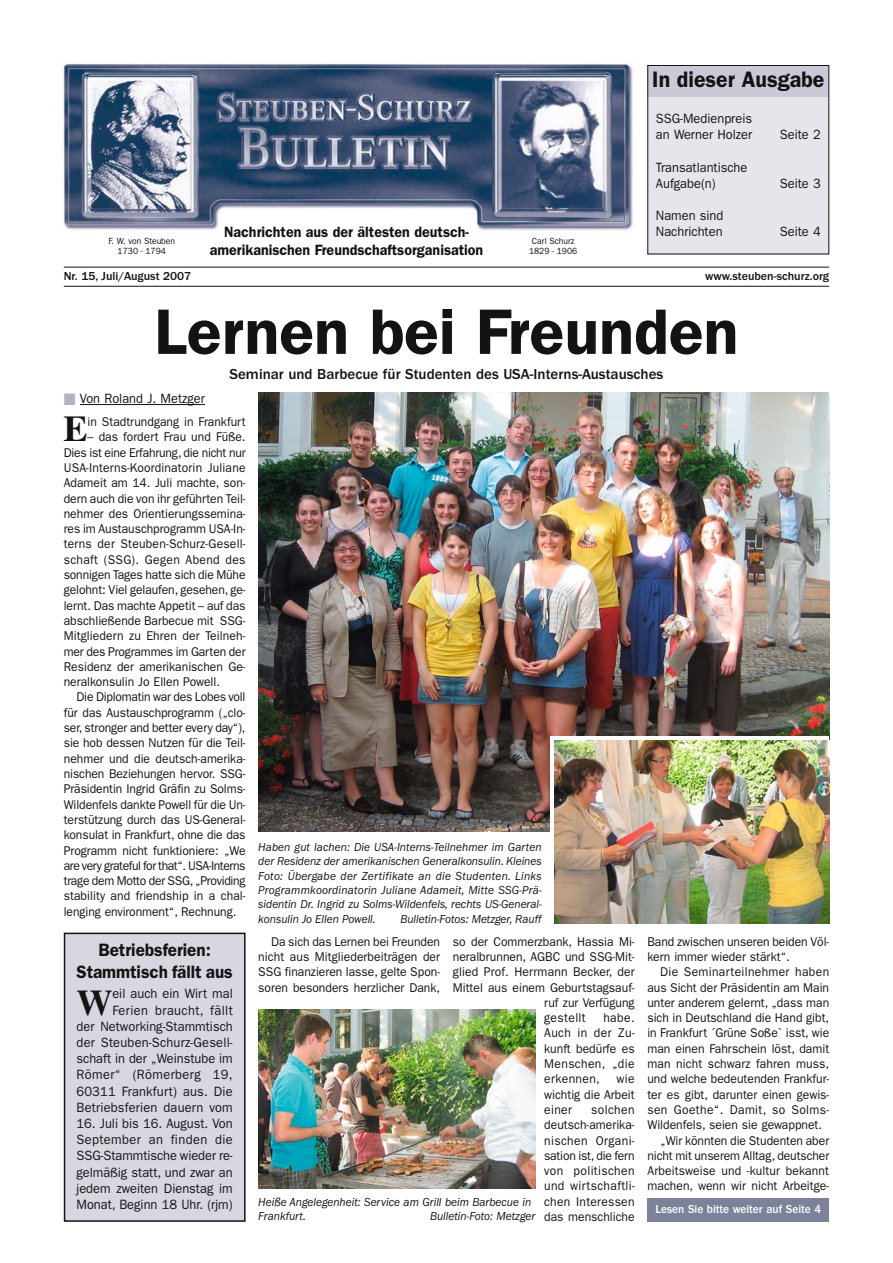
<style>
.page{position:relative;width:893px;height:1263px;background:#fff}
.page>*{position:absolute;margin:0;border:0;box-sizing:border-box;transform-origin:0 0}
.t1{font:600 64.5px "Franklin Gothic";color:#141314}
.t2{font:700 36.3px "Times";color:#141314}
.t3{font:700 36.15px "Times";color:#141314}
.t4{font:600 22.5px "Franklin Gothic";color:#141314;scale:.95 1}
.t5{font:600 18px/21.6px "Franklin Gothic";letter-spacing:-.005em;color:#141314;text-align:center;scale:.95 1}
.t6{font:600 15px/18px "Franklin Gothic";color:#141314;text-align:center;scale:.95 1}
.t7{font:500 15px "Franklin Gothic";color:#141314}
.t8{font:13.5px/16.2px "Franklin Gothic";color:#141314;scale:.95 1}
.t9{font:12.75px/15.3px "Franklin Gothic";color:#141314;text-align:justify;scale:.95 1}
.t10{font:12.75px "Franklin Gothic";letter-spacing:.03em;color:#141314;scale:.95 1}
.t11{font:12.75px "Franklin Gothic";letter-spacing:.025em;color:#141314;scale:.95 1}
.t12{font:italic 12px/14.4px "Franklin Gothic";color:#141314;text-align:justify;scale:.95 1}
.t13{font:500 12px "Franklin Gothic";color:#141314}
.t14{font:500 12px "Franklin Gothic";color:#fff;scale:.95 1}
.t15{font:9px/10.8px "Franklin Gothic";color:#141314;text-align:center;scale:.95 1}
.s1{color:#b1b2c3}
</style>
<div class="page">
<div style="left:65px;top:933px;width:180px;height:288px;background:#d8d7e1"></div>
<div style="left:64px;top:933px;width:182px;height:289px;border:2px solid #141314"></div>
<div style="left:647px;top:65px;width:182px;height:189px;background:#e6e5ec"></div>
<img style="left:63px;top:63px;width:570px;height:168px">
<div style="left:647px;top:65px;width:182px;height:32px;background:#cacad7"></div>
<hr style="left:64px;top:267px;width:765px;height:1px;background:#141314">
<hr style="left:64px;top:286px;width:765px;height:1px;background:#141314">
<img style="left:258px;top:393px;width:571px;height:438px">
<hr style="left:86px;top:404px;width:119px;height:1px;background:#141314">
<div style="left:647px;top:1199px;width:182px;height:23px;background:#7d829b"></div>
<div style="left:551px;top:736px;width:278px;height:189px;background:linear-gradient(to right,#fff,#fff)"></div>
<img style="left:555px;top:740px;width:275px;height:183px">
<img style="left:258px;top:1009px;width:277px;height:180px">
<h3 class="t4" style="left:652px;top:71px;width:183px">In dieser Ausgabe</h3>
<p class="t8" style="left:656px;top:112px;width:103px;line-height:15.8px">SSG-Medienpreis an Werner Holzer</p>
<p class="t8" style="left:656px;top:161px;width:98px;line-height:15.8px">Transatlantische<br>Aufgabe(n)</p>
<p class="t8" style="left:780px;top:127px;width:45px">Seite 2</p>
<p class="t8" style="left:780px;top:176px;width:45px">Seite 3</p>
<p class="t8" style="left:656px;top:209px;width:73px;line-height:15.8px">Namen sind<br>Nachrichten</p>
<p class="t6" style="left:210px;top:224px;width:289px">Nachrichten aus der ältesten deutsch&shy;amerikanischen Freundschaftsorganisation</p>
<p class="t8" style="left:780px;top:225px;width:45px">Seite 4</p>
<p class="t15" style="left:108px;top:236px;width:72px">F. W. von Steuben<br>1730 - 1794</p>
<p class="t15" style="left:529px;top:236px;width:52px">Carl Schurz<br>1829 - 1906</p>
<p class="t13" style="left:64px;top:271px;width:129px">Nr. 15, Juli/August 2007</p>
<p class="t13" style="left:705px;top:271px;width:126px">www.steuben-schurz.org</p>
<h1 class="t1" style="left:155px;top:310px;width:585px">Lernen bei Freunden</h1>
<p class="t7" style="left:230px;top:369px;width:435px">Seminar und Barbecue für Studenten des USA-Interns-Austausches</p>
<p class="t8" style="left:64px;top:392px;width:150px"><span class="s1">■</span> Von Roland J. Metzger</p>
<h2 class="t2" style="left:64px;top:416px;width:26px">E</h2>
<p class="t9" style="left:88px;top:415px;width:168px">in Stadtrundgang in Frankfurt</p>
<p class="t9" style="left:64px;top:430px;width:193px;text-indent:24px">– das fordert Frau und Füße.<br>Dies ist eine Erfahrung, die nicht nur USA-Interns-Koordinatorin Juliane Adameit am 14. Juli machte, son&shy;dern auch die von ihr geführten Teil&shy;nehmer des Orientierungssemina&shy;res im Austauschprogramm USA-In&shy;terns der Steuben-Schurz-Gesell&shy;schaft (SSG). Gegen Abend des sonnigen Tages hatte sich die Mühe gelohnt: Viel gelaufen, gesehen, ge&shy;lernt. Das machte Appetit – auf das abschließende Barbecue mit SSG-Mitgliedern zu Ehren der Teilneh&shy;mer des Programmes im Garten der Residenz der amerikanischen Ge&shy;neralkonsulin Jo Ellen Powell.</p>
<p class="t9" style="left:64px;top:690px;width:193px;text-indent:13px">Die Diplomatin war des Lobes voll für das Austauschprogramm („clo&shy;ser, stronger and better every day“), sie hob dessen Nutzen für die Teil&shy;nehmer und die deutsch-amerika&shy;nischen Beziehungen hervor. SSG-Präsidentin Ingrid Gräfin zu Solms-Wildenfels dankte Powell für die Un&shy;terstützung durch das US-General&shy;konsulat in Frankfurt, ohne die das Programm nicht funktioniere: „We are very grateful for that“. USA-Interns trage dem Motto der SSG, „Providing stability and friendship in a chal&shy;lenging environment“, Rechnung.</p>
<h3 class="t5" style="left:77px;top:940px;width:166px">Betriebsferien:<br>Stammtisch fällt aus</h3>
<p class="t8" style="left:77px;top:987px;width:166px;text-align:right">eil auch ein Wirt mal<br>Ferien braucht, fällt<br>der Networking-Stammtisch der Steuben-Schurz-Gesell&shy;schaft in der „Weinstube im<br>Römer“ (Römerberg 19,<br>60311 Frankfurt) aus. Die<br>Betriebsferien dauern vom</p>
<p class="t8" style="left:77px;top:1116px;width:166px;text-align:justify">16. Juli bis 16. August. Von September an finden die SSG-Stammtische wieder re&shy;gelmäßig statt, und zwar an jedem zweiten Dienstag im Monat, Beginn 18 Uhr. (rjm)</p>
<h3 class="t3" style="left:76px;top:989px;width:38px">W</h3>
<p class="t12" style="left:258px;top:841px;width:300px">Haben gut lachen: Die USA-Interns-Teilnehmer im Garten der Residenz der amerikanischen Generalkonsulin. Kleines Foto: Übergabe der Zertifikate an die Studenten. Links Programmkoordinatorin Juliane Adameit, Mitte SSG-Prä&shy;sidentin Dr. Ingrid zu Solms-Wildenfels, rechts US-General&shy;konsulin Jo Ellen Powell.</p>
<p class="t12" style="left:400px;top:913px;width:150px">Bulletin-Fotos: Metzger, Rauff</p>
<p class="t9" style="left:258px;top:935px;width:193px;text-indent:13px">Da sich das Lernen bei Freunden nicht aus Mitgliederbeiträgen der SSG finanzieren lasse, gelte Spon&shy;soren besonders herzlicher Dank,</p>
<p class="t9" style="left:453px;top:935px;width:193px">so der Commerzbank, Hassia Mi-</p>
<p class="t9" style="left:453px;top:950px;width:193px">neralbrunnen, AGBC und SSG-Mit-</p>
<p class="t9" style="left:453px;top:965px;width:193px">glied Prof. Herrmann Becker, der</p>
<p class="t9" style="left:453px;top:981px;width:193px">Mittel aus einem Geburtstagsauf-</p>
<p class="t9" style="left:544px;top:996px;width:97px">ruf zur Verfügung</p>
<p class="t10" style="left:544px;top:1013px;width:45px">gestellt</p>
<p class="t9" style="left:544px;top:1011px;width:97px;text-indent:59px">habe.<br>Auch in der Zu&shy;kunft bedürfe es Menschen, „die erkennen,</p>
<p class="t9" style="left:544px;top:1072px;width:97px;text-indent:72px">wie wichtig die Arbeit einer</p>
<p class="t9" style="left:544px;top:1103px;width:97px;text-indent:47px">solchen deutsch-amerika&shy;nischen Organi&shy;sation ist, die fern von politischen und wirtschaftli&shy;chen Interessen das menschliche</p>
<p class="t12" style="left:258px;top:1196px;width:289px">Heiße Angelegenheit: Service am Grill beim Barbecue in<br>Frankfurt.</p>
<p class="t12" style="left:430px;top:1210px;width:112px">Bulletin-Foto: Metzger</p>
<p class="t9" style="left:647px;top:935px;width:193px">Band zwischen unseren beiden Völ&shy;kern immer wieder stärkt“.</p>
<p class="t11" style="left:660px;top:967px;width:179px">Die Seminarteilnehmer haben</p>
<p class="t9" style="left:647px;top:981px;width:193px">aus Sicht der Präsidentin am Main</p>
<p class="t9" style="left:647px;top:996px;width:193px">unter anderem gelernt, „dass man</p>
<p class="t9" style="left:647px;top:1011px;width:193px">sich in Deutschland die Hand gibt,</p>
<p class="t9" style="left:647px;top:1026px;width:193px">in Frankfurt ´Grüne Soße` isst, wie</p>
<p class="t9" style="left:647px;top:1042px;width:193px">man einen Fahrschein löst, damit</p>
<p class="t9" style="left:647px;top:1057px;width:193px">man nicht schwarz fahren muss,</p>
<p class="t9" style="left:647px;top:1072px;width:193px">und welche bedeutenden Frankfur-</p>
<p class="t9" style="left:647px;top:1088px;width:193px">ter es gibt, darunter einen gewis-</p>
<p class="t10" style="left:647px;top:1105px;width:193px">sen Goethe“. Damit, so Solms-</p>
<p class="t9" style="left:647px;top:1118px;width:185px">Wildenfels, seien sie gewappnet.</p>
<p class="t9" style="left:660px;top:1134px;width:179px">„Wir könnten die Studenten aber</p>
<p class="t9" style="left:647px;top:1149px;width:193px">nicht mit unserem Alltag, deutscher</p>
<p class="t9" style="left:647px;top:1164px;width:193px">Arbeitsweise und -kultur bekannt</p>
<p class="t9" style="left:647px;top:1179px;width:193px">machen, wenn wir nicht Arbeitge-</p>
<p class="t14" style="left:655px;top:1205px;width:176px">Lesen Sie bitte weiter auf Seite 4</p>
</div>
